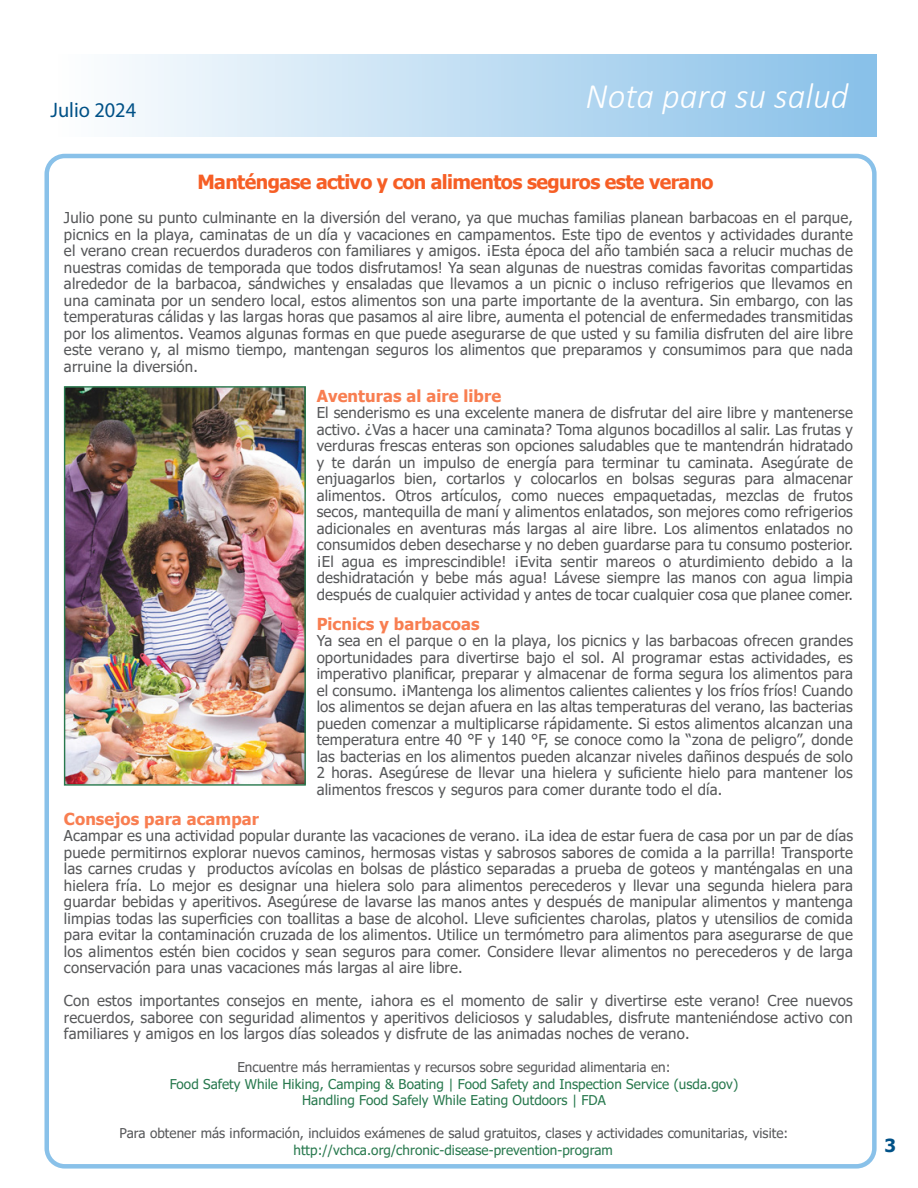
<style>
.page{position:relative;width:918px;height:1188px;background:#fff}
.page>*{position:absolute;margin:0;border:0;box-sizing:border-box;transform-origin:0 0}
.t1{font:italic 300 36px "Calibri";color:#fff}
.t2{font:21px "Myriad Pro";color:#005187}
.t3{font:700 19.5px "Tahoma";letter-spacing:-.03em;color:#f65e25}
.t4{font:700 18px "Tahoma";color:#005187}
.t5{font:700 16.5px "Tahoma";letter-spacing:.005em;color:#f87e51}
.t6{font:15px/16.5px "Tahoma";letter-spacing:.01em;color:#57585a;text-align:justify}
.t7{font:13.5px "Tahoma";letter-spacing:.005em;color:#28794e}
.t8{font:13.5px "Tahoma";letter-spacing:.005em;color:#57585a}
</style>
<div class="page">
<div style="left:44px;top:154px;width:833px;height:1015px;border:4px solid #89c1e9;border-radius:18px"></div>
<div style="left:58px;top:54px;width:819px;height:82px;background:linear-gradient(to right,#fefefe,#87c0e8)"></div>
<img style="left:66px;top:388px;width:238px;height:396px">
<div style="left:64px;top:386px;width:242px;height:400px;border:1px solid #28794e"></div>
<p class="t2" style="left:50px;top:97px;width:87px">Julio 2024</p>
<p class="t1" style="left:586px;top:74px;width:264px">Nota para su salud</p>
<p class="t3" style="left:197px;top:168px;width:518px">Manténgase activo y con alimentos seguros este verano</p>
<p class="t6" style="left:64px;top:210px;width:791px">Julio pone su punto culminante en la diversión del verano, ya que muchas familias planean barbacoas en el parque, picnics en la playa, caminatas de un día y vacaciones en campamentos. Este tipo de eventos y actividades durante el verano crean recuerdos duraderos con familiares y amigos. ¡Esta época del año también saca a relucir muchas de nuestras comidas de temporada que todos disfrutamos! Ya sean algunas de nuestras comidas favoritas compartidas alrededor de la barbacoa, sándwiches y ensaladas que llevamos a un picnic o incluso refrigerios que llevamos en una caminata por un sendero local, estos alimentos son una parte importante de la aventura. Sin embargo, con las temperaturas cálidas y las largas horas que pasamos al aire libre, aumenta el potencial de enfermedades transmitidas por los alimentos. Veamos algunas formas en que puede asegurarse de que usted y su familia disfruten del aire libre este verano y, al mismo tiempo, mantengan seguros los alimentos que preparamos y consumimos para que nada arruine la diversión.</p>
<p class="t5" style="left:317px;top:384px;width:186px">Aventuras al aire libre</p>
<p class="t6" style="left:317px;top:405px;width:538px">El senderismo es una excelente manera de disfrutar del aire libre y mantenerse activo. ¿Vas a hacer una caminata? Toma algunos bocadillos al salir. Las frutas y verduras frescas enteras son opciones saludables que te mantendrán hidratado y te darán un impulso de energía para terminar tu caminata. Asegúrate de enjuagarlos bien, cortarlos y colocarlos en bolsas seguras para almacenar alimentos. Otros artículos, como nueces empaquetadas, mezclas de frutos secos, mantequilla de maní y alimentos enlatados, son mejores como refrigerios adicionales en aventuras más largas al aire libre. Los alimentos enlatados no consumidos deben desecharse y no deben guardarse para tu consumo posterior. ¡El agua es imprescindible! ¡Evita sentir mareos o aturdimiento debido a la deshidratación y bebe más agua! Lávese siempre las manos con agua limpia después de cualquier actividad y antes de tocar cualquier cosa que planee comer.</p>
<p class="t5" style="left:317px;top:612px;width:164px">Picnics y barbacoas</p>
<p class="t6" style="left:317px;top:633px;width:538px">Ya sea en el parque o en la playa, los picnics y las barbacoas ofrecen grandes oportunidades para divertirse bajo el sol. Al programar estas actividades, es imperativo planificar, preparar y almacenar de forma segura los alimentos para el consumo. ¡Mantenga los alimentos calientes calientes y los fríos fríos! Cuando los alimentos se dejan afuera en las altas temperaturas del verano, las bacterias pueden comenzar a multiplicarse rápidamente. Si estos alimentos alcanzan una temperatura entre 40 °F y 140 °F, se conoce como la “zona de peligro”, donde las bacterias en los alimentos pueden alcanzar niveles dañinos después de solo 2 horas. Asegúrese de llevar una hielera y suficiente hielo para mantener los alimentos frescos y seguros para comer durante todo el día.</p>
<p class="t5" style="left:64px;top:807px;width:196px">Consejos para acampar</p>
<p class="t6" style="left:64px;top:828px;width:791px">Acampar es una actividad popular durante las vacaciones de verano. ¡La idea de estar fuera de casa por un par de días puede permitirnos explorar nuevos caminos, hermosas vistas y sabrosos sabores de comida a la parrilla! Transporte las carnes crudas y productos avícolas en bolsas de plástico separadas a prueba de goteos y manténgalas en una hielera fría. Lo mejor es designar una hielera solo para alimentos perecederos y llevar una segunda hielera para guardar bebidas y aperitivos. Asegúrese de lavarse las manos antes y después de manipular alimentos y mantenga limpias todas las superficies con toallitas a base de alcohol. Lleve suficientes charolas, platos y utensilios de comida para evitar la contaminación cruzada de los alimentos. Utilice un termómetro para alimentos para asegurarse de que los alimentos estén bien cocidos y sean seguros para comer. Considere llevar alimentos no perecederos y de larga conservación para unas vacaciones más largas al aire libre.</p>
<p class="t6" style="left:64px;top:993px;width:790px">Con estos importantes consejos en mente, ¡ahora es el momento de salir y divertirse este verano! Cree nuevos recuerdos, saboree con seguridad alimentos y aperitivos deliciosos y saludables, disfrute manteniéndose activo con familiares y amigos en los largos días soleados y disfrute de las animadas noches de verano.</p>
<p class="t8" style="left:237px;top:1058px;width:435px">Encuentre más herramientas y recursos sobre seguridad alimentaria en:</p>
<p class="t7" style="left:170px;top:1075px;width:570px">Food Safety While Hiking, Camping &amp; Boating | Food Safety and Inspection Service (usda.gov)</p>
<p class="t7" style="left:302px;top:1091px;width:305px">Handling Food Safely While Eating Outdoors | FDA</p>
<p class="t8" style="left:120px;top:1124px;width:670px">Para obtener más información, incluidos exámenes de salud gratuitos, clases y actividades comunitarias, visite:</p>
<p class="t7" style="left:294px;top:1141px;width:321px">http://vchca.org/chronic-disease-prevention-program</p>
<p class="t4" style="left:884px;top:1133px;width:13px">3</p>
</div>
